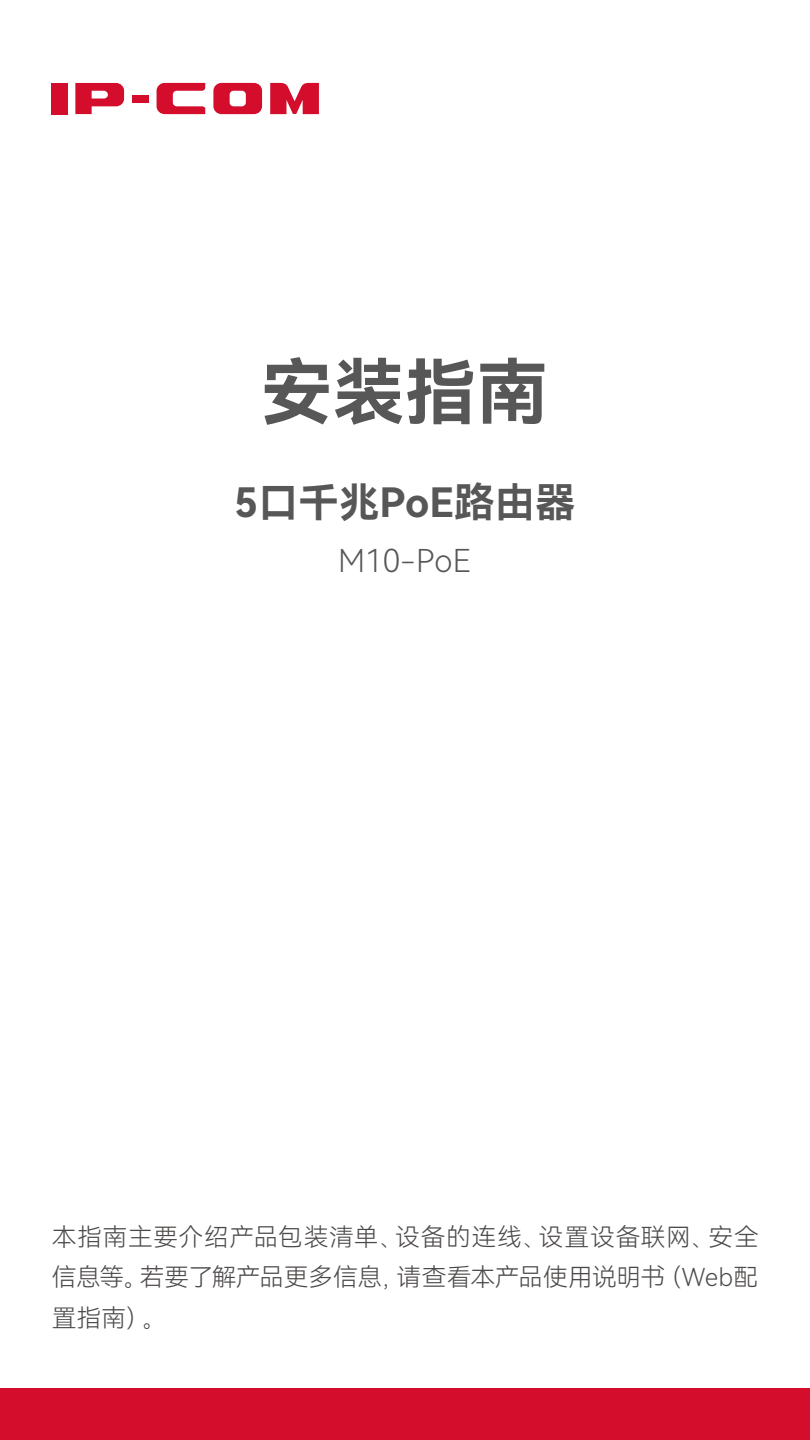
<style>
.page{position:relative;width:810px;height:1440px;background:#fff}
.page>*{position:absolute;margin:0;border:0;box-sizing:border-box;transform-origin:0 0}
.t1{font:72px "Harmony OS Sans SC Bold";color:#585757}
.t2{font:40.5px "Harmony OS Sans SC Bold";color:#585757}
.t3{font:31.5px "Harmony OS Sans SC Light";color:#585757}
.t4{font:24.75px/40.5px "Harmony OS Sans SC Light";color:#4c4948;text-align:justify}
</style>
<div class="page">
<div style="left:0;top:1389px;width:810px;height:51px;background:#d30d2b"></div>
<svg style="left:157px;top:83px;width:48px;height:31px"></svg>
<div style="left:51px;top:83px;width:16px;height:31px;background:#d30d2b"></div>
<svg style="left:75px;top:83px;width:49px;height:31px"></svg>
<svg style="left:213px;top:83px;width:49px;height:31px"></svg>
<div style="left:132px;top:95px;width:16px;height:7px;background:#d30d2b"></div>
<svg style="left:270px;top:83px;width:49px;height:31px;background:#da364f"></svg>
<h1 class="t1" style="left:261px;top:342px;width:289px">安装指南</h1>
<h2 class="t2" style="left:234px;top:474px;width:344px">5口千兆PoE路由器</h2>
<p class="t3" style="left:338px;top:539px;width:135px">M10-PoE</p>
<p class="t4" style="left:52px;top:1216px;width:708px">本指南主要介绍产品包装清单、设备的连线、设置设备联网、安全信息等。若要了解产品更多信息，请查看本产品使用说明书（Web配置指南）。</p>
</div>
